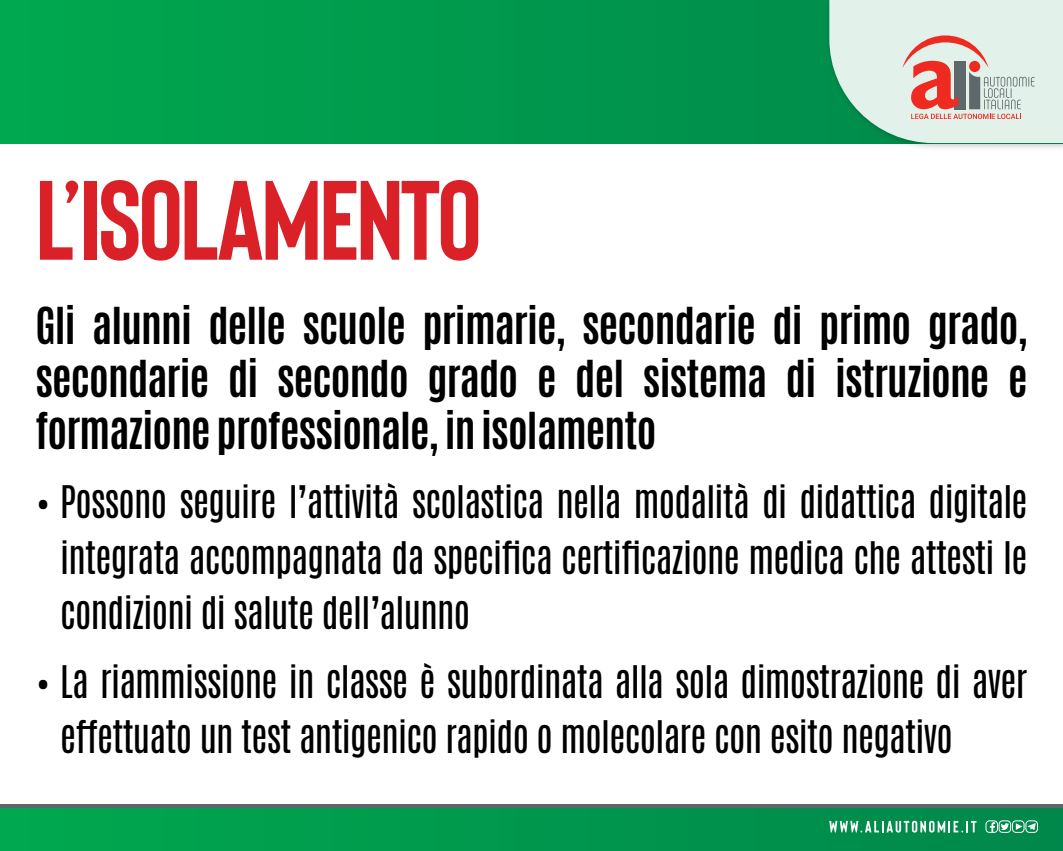
<style>
.page{position:relative;width:1063px;height:851px;background:#fff}
.page>*{position:absolute;margin:0;border:0;box-sizing:border-box;transform-origin:0 0}
.t1{font:700 112.5px "Bison";letter-spacing:-.025em;color:#da2128}
.t2{font:700 42.5px/52.5px "Antonio";letter-spacing:-.02em;color:#000;text-align:justify}
.t3{font:37.5px/55px "Antonio";letter-spacing:-.02em;color:#000;text-align:justify}
</style>
<div class="page">
<div style="left:0;top:0;width:1063px;height:143px;background:#009b4d"></div>
<div style="left:825px;top:0;width:238px;height:152px;background:#000;opacity:.24"></div>
<svg style="left:829px;top:0;width:234px;height:143px;background:#cdd7cc"></svg>
<div style="left:0;top:807px;width:1063px;height:43px;background:linear-gradient(to right,#00a84e,#01884c)"></div>
<hr style="left:0;top:804px;width:1063px;height:3px;background:#5e676a">
<svg style="left:829px;top:820px;width:147px;height:12px"></svg>
<div style="left:986px;top:820px;width:12px;height:12px;border:1px solid #fff;border-radius:3px"></div>
<svg style="left:990px;top:822px;width:5px;height:10px"></svg>
<div style="left:999px;top:820px;width:12px;height:12px;border:1px solid #fff;border-radius:3px"></div>
<svg style="left:1001px;top:823px;width:8px;height:6px"></svg>
<div style="left:1012px;top:820px;width:12px;height:12px;border:1px solid #fff;border-radius:3px"></div>
<svg style="left:1016px;top:823px;width:6px;height:6px"></svg>
<div style="left:1026px;top:820px;width:12px;height:12px;border:1px solid #fff;border-radius:3px"></div>
<svg style="left:1028px;top:823px;width:8px;height:6px"></svg>
<h1 class="t1" style="left:35px;top:150px;width:448px">L’ISOLAMENTO</h1>
<p class="t2" style="left:35px;top:300px;width:994px">Gli alunni delle scuole primarie, secondarie di primo grado, secondarie di secondo grado e del sistema di istruzione e formazione professionale, in isolamento</p>
<p class="t3" style="left:60px;top:475px;width:969px;text-indent:-25px">• Possono seguire l’attività scolastica nella modalità di didattica digitale integrata accompagnata da specifica certificazione medica che attesti le condizioni di salute dell’alunno</p>
<p class="t3" style="left:60px;top:654px;width:969px;text-indent:-25px">• La riammissione in classe è subordinata alla sola dimostrazione di aver effettuato un test antigenico rapido o molecolare con esito negativo</p>
</div>
